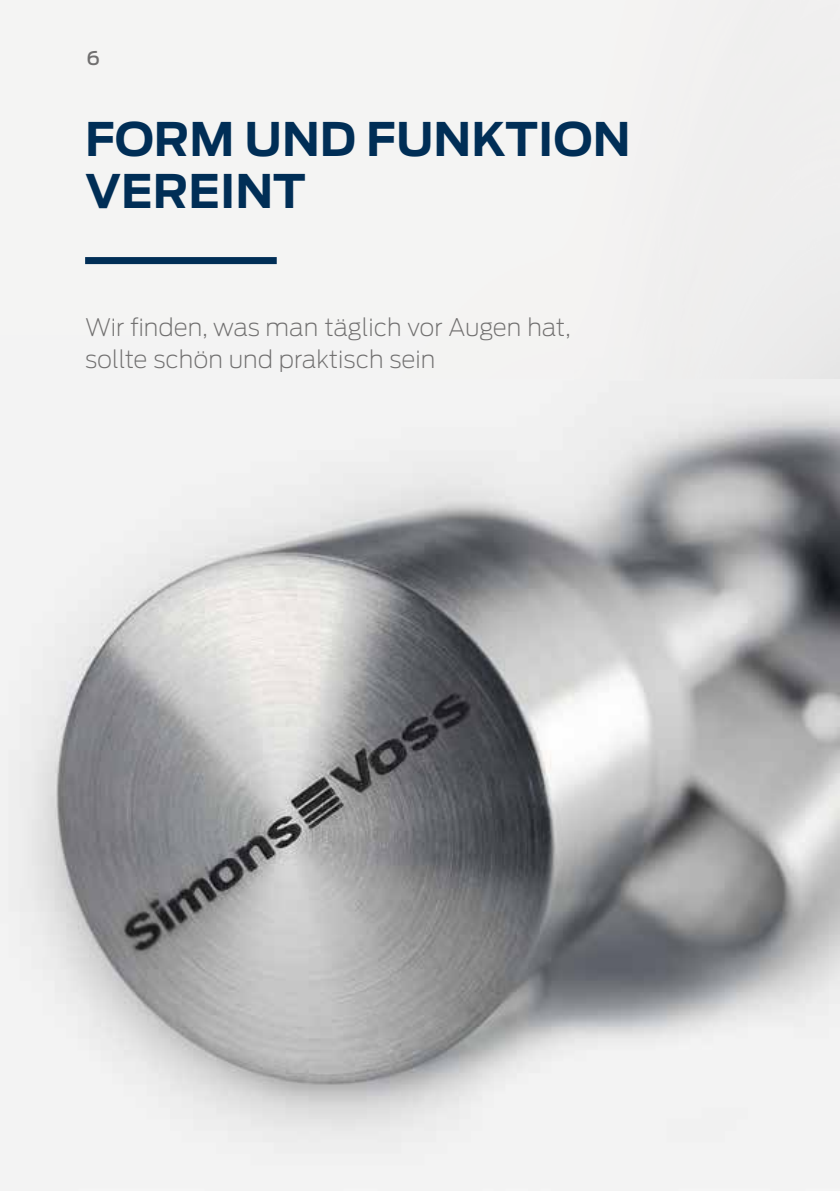
<style>
.page{position:relative;width:840px;height:1191px;background:#fff}
.page>*{position:absolute;margin:0;border:0;box-sizing:border-box;transform-origin:0 0}
.t1{font:700 46px/52px "Antenna";color:#002e56}
.t2{font:200 24px/32px "Antenna";color:#706f6f}
.t3{font:500 19px "Antenna";color:#706f6f}
</style>
<div class="page">
<img style="left:0;top:378px;width:839px;height:813px">
<div style="left:0;top:0;width:839px;height:378px;background:#f4f4f3"></div>
<div style="left:85px;top:257px;width:191px;height:7px;background:#002e56"></div>
<p class="t3" style="left:86px;top:45px;width:15px">6</p>
<h1 class="t1" style="left:85px;top:113px;width:546px">FORM UND FUNKTION<br>VEREINT</h1>
<p class="t2" style="left:85px;top:311px;width:487px">Wir finden, was man täglich vor Augen hat, sollte schön und praktisch sein</p>
</div>
